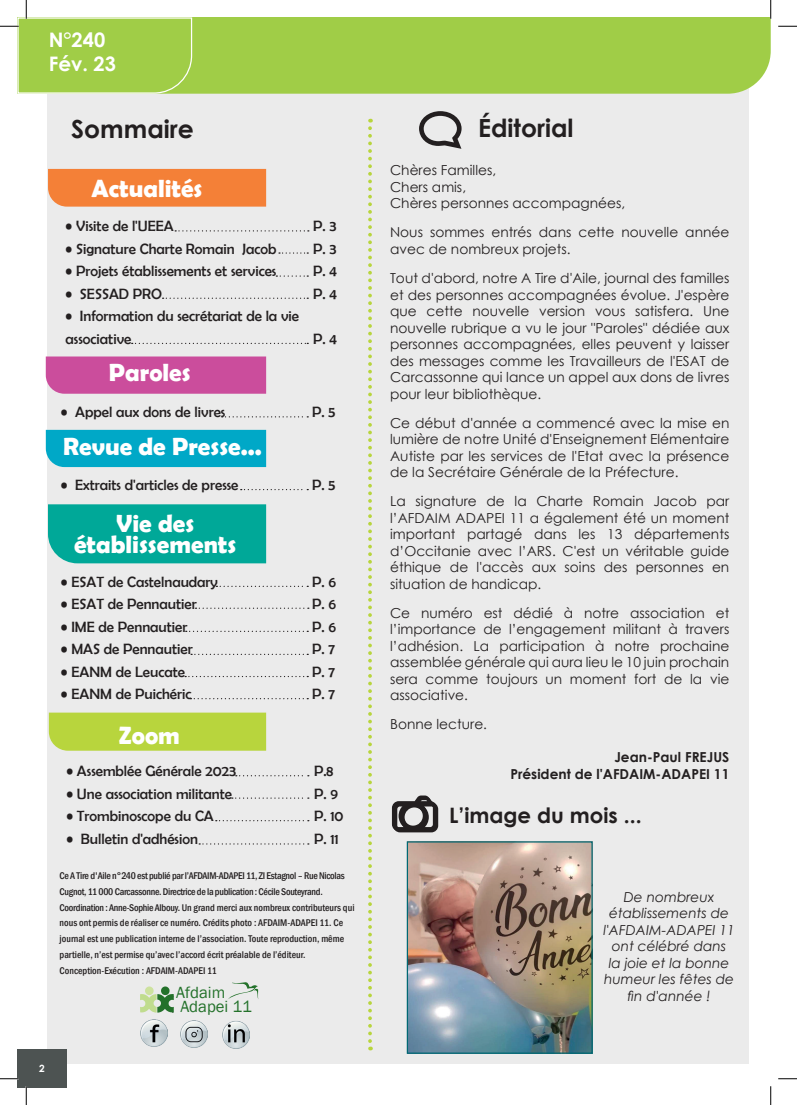
<style>
.page{position:relative;width:797px;height:1105px;background:#fff}
.page>*{position:absolute;margin:0;border:0;box-sizing:border-box;transform-origin:0 0}
.t1{font:700 25px/21.9px "Berlin Sans FB Demi";color:#fff;text-align:center}
.t2{font:700 25px "Century Gothic";color:#231f20}
.t3{font:700 21.25px "Century Gothic";color:#231f20}
.t4{font:700 20px/24px "Century Gothic";color:#fff}
.t5{font:16.62px/13.2px "Franklin Gothic";color:#23712a}
.t6{font:15px/22.5px "Berlin Sans FB";color:#231f20}
.t7{font:13.75px/16.5px "Century Gothic";color:#231f20;text-align:justify}
.t8{font:italic 13.75px/16.5px "Century Gothic";color:#231f20;text-align:center}
.t9{font:700 13.75px/16.5px "Century Gothic";color:#231f20;text-align:right}
.t10{font:500 condensed 10px/15.8px "Franklin Gothic";color:#231f20}
.t11{font:700 10px "Century Gothic";color:#fff}
</style>
<div class="page">
<div style="left:48px;top:50px;width:701px;height:1014px;background:#ebebeb"></div>
<div style="left:17px;top:1048px;width:49px;height:39px;background:#4d5352"></div>
<div style="left:193px;top:17px;width:577px;height:77px;background:#a0cd47"></div>
<svg style="left:392px;top:795px;width:46px;height:37px"></svg>
<img style="left:409px;top:843px;width:181px;height:209px">
<div style="left:407px;top:841px;width:185px;height:213px;border:1px solid #006873"></div>
<svg style="left:368px;top:119px;width:4px;height:931px"></svg>
<svg style="left:419px;top:111px;width:42px;height:38px"></svg>
<img style="left:140px;top:1020px;width:27px;height:27px">
<img style="left:181px;top:1020px;width:27px;height:27px">
<img style="left:222px;top:1021px;width:27px;height:27px">
<div style="left:48px;top:169px;width:218px;height:38px;background:#f48037"></div>
<div style="left:46px;top:356px;width:220px;height:38px;background:#cb4d9c"></div>
<div style="left:46px;top:430px;width:220px;height:37px;background:#00a8c7"></div>
<div style="left:48px;top:504px;width:218px;height:59px;background:#00a898"></div>
<svg style="left:140px;top:986px;width:34px;height:26px"></svg>
<svg style="left:228px;top:982px;width:30px;height:17px"></svg>
<div style="left:49px;top:713px;width:217px;height:38px;background:#b8d53d"></div>
<svg style="left:175px;top:230px;width:134px;height:2px"></svg>
<svg style="left:279px;top:252px;width:29px;height:2px"></svg>
<svg style="left:276px;top:275px;width:32px;height:2px"></svg>
<svg style="left:163px;top:298px;width:145px;height:1px"></svg>
<svg style="left:132px;top:343px;width:176px;height:1px"></svg>
<svg style="left:222px;top:416px;width:86px;height:1px"></svg>
<svg style="left:241px;top:489px;width:67px;height:1px"></svg>
<svg style="left:216px;top:586px;width:92px;height:1px"></svg>
<svg style="left:195px;top:608px;width:114px;height:1px"></svg>
<svg style="left:186px;top:631px;width:122px;height:1px"></svg>
<svg style="left:191px;top:654px;width:117px;height:1px"></svg>
<svg style="left:185px;top:676px;width:123px;height:1px"></svg>
<svg style="left:190px;top:698px;width:118px;height:1px"></svg>
<svg style="left:236px;top:775px;width:73px;height:1px"></svg>
<svg style="left:232px;top:797px;width:77px;height:2px"></svg>
<svg style="left:216px;top:820px;width:93px;height:1px"></svg>
<svg style="left:199px;top:843px;width:110px;height:1px"></svg>
<svg style="left:778px;top:25px;width:19px;height:2px"></svg>
<svg style="left:0;top:1078px;width:19px;height:1px"></svg>
<svg style="left:778px;top:1078px;width:19px;height:1px"></svg>
<svg style="left:0;top:0;width:193px;height:94px"></svg>
<svg style="left:25px;top:1086px;width:2px;height:19px"></svg>
<svg style="left:770px;top:0;width:1px;height:19px"></svg>
<svg style="left:770px;top:1086px;width:1px;height:19px"></svg>
<h3 class="t4" style="left:49px;top:27px;width:69px">N°240<br>Fév. 23</h3>
<h1 class="t2" style="left:71px;top:109px;width:124px">Sommaire</h1>
<h1 class="t2" style="left:478px;top:109px;width:97px">Éditorial</h1>
<h1 class="t1" style="left:92px;top:177px;width:112px">Actualités</h1>
<p class="t6" style="left:66px;top:215px;width:110px">• Visite de l'UEEA</p>
<p class="t6" style="left:313px;top:215px;width:25px">P. 3</p>
<p class="t6" style="left:66px;top:237px;width:212px">• Signature Charte Romain Jacob</p>
<p class="t6" style="left:313px;top:237px;width:25px">P. 3</p>
<p class="t6" style="left:66px;top:260px;width:212px">• Projets établissements et services</p>
<p class="t6" style="left:313px;top:260px;width:25px">P. 4</p>
<p class="t6" style="left:66px;top:282px;width:98px">• SESSAD PRO</p>
<p class="t6" style="left:313px;top:282px;width:25px">P. 4</p>
<p class="t6" style="left:66px;top:305px;width:235px">• Information du secrétariat de la vie associative</p>
<p class="t6" style="left:313px;top:327px;width:25px">P. 4</p>
<h1 class="t1" style="left:109px;top:361px;width:83px">Paroles</h1>
<p class="t6" style="left:61px;top:401px;width:166px">• Appel aux dons de livres</p>
<p class="t6" style="left:312px;top:401px;width:25px">P. 5</p>
<h1 class="t1" style="left:63px;top:435px;width:200px">Revue de Presse...</h1>
<p class="t6" style="left:61px;top:474px;width:179px">• Extraits d'articles de presse</p>
<p class="t6" style="left:312px;top:474px;width:25px">P. 5</p>
<h1 class="t1" style="left:74px;top:512px;width:164px">Vie des établissements</h1>
<p class="t6" style="left:61px;top:570px;width:158px">• ESAT de Castelnaudary</p>
<p class="t6" style="left:312px;top:570px;width:26px">P. 6</p>
<p class="t6" style="left:61px;top:593px;width:137px">• ESAT de Pennautier</p>
<p class="t6" style="left:312px;top:593px;width:26px">P. 6</p>
<p class="t6" style="left:61px;top:615px;width:128px">• IME de Pennautier</p>
<p class="t6" style="left:312px;top:615px;width:26px">P. 6</p>
<p class="t6" style="left:61px;top:638px;width:133px">• MAS de Pennautier</p>
<p class="t6" style="left:312px;top:638px;width:24px">P. 7</p>
<p class="t6" style="left:61px;top:660px;width:126px">• EANM de Leucate</p>
<p class="t6" style="left:312px;top:660px;width:24px">P. 7</p>
<p class="t6" style="left:61px;top:683px;width:132px">• EANM de Puichéric</p>
<p class="t6" style="left:312px;top:683px;width:24px">P. 7</p>
<h1 class="t1" style="left:118px;top:723px;width:63px">Zoom</h1>
<p class="t6" style="left:66px;top:760px;width:171px">• Assemblée Générale 2023</p>
<p class="t6" style="left:314px;top:760px;width:21px">P.8</p>
<p class="t6" style="left:66px;top:782px;width:167px">• Une association militante</p>
<p class="t6" style="left:314px;top:782px;width:26px">P. 9</p>
<p class="t6" style="left:66px;top:805px;width:149px">• Trombinoscope du CA</p>
<p class="t6" style="left:314px;top:805px;width:31px">P. 10</p>
<p class="t6" style="left:66px;top:827px;width:133px">• Bulletin d'adhésion</p>
<p class="t6" style="left:314px;top:827px;width:26px">P. 11</p>
<p class="t10" style="left:60px;top:868px;width:296px">Ce A Tire d'Aile n°240 est publié par l’AFDAIM-ADAPEI 11, ZI Estagnol – Rue Nicolas Cugnot, 11 000 Carcassonne. Directrice de la publication : Cécile Souteyrand.<br>Coordination : Anne-Sophie Albouy. Un grand merci aux nombreux contributeurs qui nous ont permis de réaliser ce numéro. Crédits photo : AFDAIM-ADAPEI 11. Ce journal est une publication interne de l’association. Toute reproduction, même partielle, n’est permise qu’avec l’accord écrit préalable de l’éditeur.<br>Conception-Exécution : AFDAIM-ADAPEI 11</p>
<p class="t5" style="left:176px;top:987px;width:77px">Afdaim<br>Adapei 11</p>
<p class="t11" style="left:39px;top:1061px;width:7px">2</p>
<p class="t7" style="left:390px;top:162px;width:236px;text-align:left">Chères Familles,<br>Chers amis,<br>Chères personnes accompagnées,</p>
<p class="t7" style="left:390px;top:224px;width:341px">Nous sommes entrés dans cette nouvelle année avec de nombreux projets.</p>
<p class="t7" style="left:390px;top:270px;width:341px">Tout d'abord, notre A Tire d'Aile, journal des familles et des personnes accompagnées évolue. J'espère que cette nouvelle version vous satisfera. Une nouvelle rubrique a vu le jour "Paroles" dédiée aux personnes accompagnées, elles peuvent y laisser des messages comme les Travailleurs de l'ESAT de Carcassonne qui lance un appel aux dons de livres pour leur bibliothèque.</p>
<p class="t7" style="left:390px;top:414px;width:341px">Ce début d'année a commencé avec la mise en lumière de notre Unité d'Enseignement Elémentaire Autiste par les services de l'Etat avec la présence de la Secrétaire Générale de la Préfecture.</p>
<p class="t7" style="left:390px;top:493px;width:341px">La signature de la Charte Romain Jacob par l’AFDAIM ADAPEI 11 a également été un moment important partagé dans les 13 départements d’Occitanie avec l’ARS. C'est un véritable guide éthique de l'accès aux soins des personnes en situation de handicap.</p>
<p class="t7" style="left:390px;top:604px;width:341px">Ce numéro est dédié à notre association et l’importance de l’engagement militant à travers l’adhésion. La participation à notre prochaine assemblée générale qui aura lieu le 10 juin prochain sera comme toujours un moment fort de la vie associative.</p>
<p class="t7" style="left:390px;top:716px;width:98px">Bonne lecture.</p>
<p class="t9" style="left:510px;top:748px;width:220px">Jean-Paul FREJUS<br>Président de l'AFDAIM-ADAPEI 11</p>
<h2 class="t3" style="left:449px;top:799px;width:194px">L’image du mois ...</h2>
<p class="t8" style="left:603px;top:888px;width:133px">De nombreux établissements de l'AFDAIM-ADAPEI 11 ont célébré dans<br>la joie et la bonne humeur les fêtes de fin d'année !</p>
</div>
